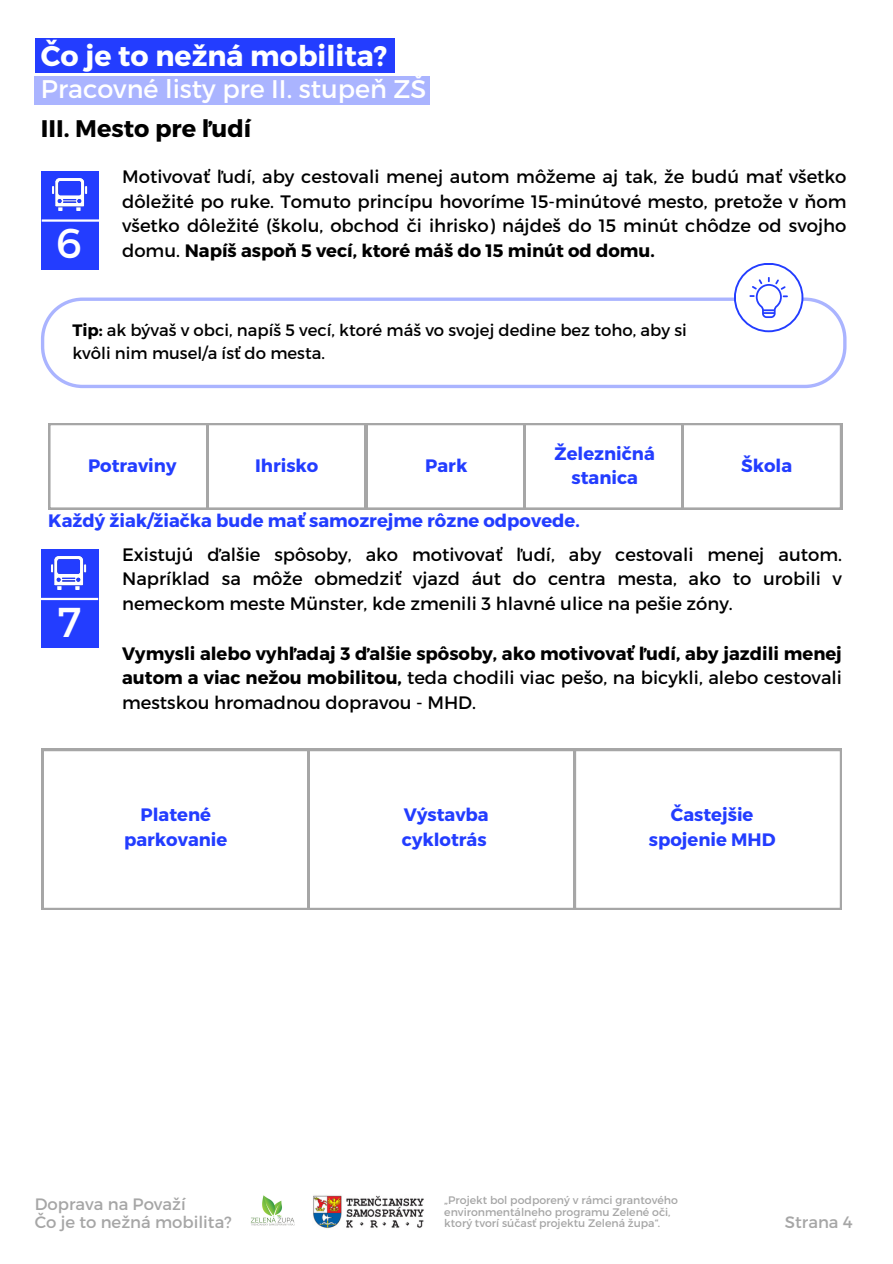
<style>
.page{position:relative;width:893px;height:1264px;background:#fff}
.page>*{position:absolute;margin:0;border:0;box-sizing:border-box;transform-origin:0 0}
.t1{font:41.7px "Montserrat";color:#fff}
.t2{font:700 28.5px "Montserrat";color:#fff}
.t3{font:25.5px "Montserrat";color:#fff}
.t4{font:700 24px "Montserrat";color:#000}
.t5{font:18px/24.8px "Montserrat";color:#000;text-align:justify}
.t6{font:700 18px/24.8px "Montserrat";color:#000;text-align:justify}
.t7{font:700 18px "Montserrat";color:#233dff}
.t8{font:16.5px/22.5px "Montserrat";color:#000}
.t9{font:16.5px "Montserrat";color:#a6a6a6}
.t10{font:10.95px "Montserrat";color:#a6a6a6}
.s1{font-weight:700}
.s2{font-weight:400}
</style>
<div class="page">
<div style="left:35px;top:38px;width:359px;height:34px;background:#233dff"></div>
<div style="left:35px;top:76px;width:395px;height:28px;background:#aab4ff"></div>
<svg style="left:41px;top:297px;width:805px;height:91px"></svg>
<svg style="left:733px;top:263px;width:70px;height:69px"></svg>
<div style="left:735px;top:265px;width:66px;height:65px;background:#fff;border-radius:50%"></div>
<svg style="left:749px;top:277px;width:38px;height:41px"></svg>
<svg style="left:48px;top:423px;width:794px;height:86px"></svg>
<svg style="left:42px;top:749px;width:799px;height:160px"></svg>
<div style="left:42px;top:171px;width:57px;height:99px;background:#233dff"></div>
<hr style="left:42px;top:219px;width:57px;height:3px;background:#fff">
<img style="left:53px;top:178px;width:34px;height:33px">
<div style="left:41px;top:549px;width:57px;height:99px;background:#233dff"></div>
<hr style="left:41px;top:598px;width:57px;height:2px;background:#fff">
<img style="left:52px;top:556px;width:35px;height:33px">
<img style="left:251px;top:1195px;width:44px;height:31px">
<img style="left:313px;top:1195px;width:111px;height:34px">
<p class="t2" style="left:41px;top:37px;width:348px">Čo je to nežná mobilita?</p>
<p class="t3" style="left:41px;top:73px;width:387px">Pracovné listy pre II. stupeň ZŠ</p>
<p class="t4" style="left:41px;top:113px;width:212px">III. Mesto pre ľudí</p>
<p class="t1" style="left:56px;top:216px;width:27px">6</p>
<p class="t5" style="left:122px;top:163px;width:725px">Motivovať ľudí, aby cestovali menej autom môžeme aj tak, že budú mať všetko dôležité po ruke. Tomuto princípu hovoríme 15-minútové mesto, pretože v ňom všetko dôležité (školu, obchod či ihrisko) nájdeš do 15 minút chôdze od svojho domu. <span class="s1">Napíš aspoň 5 vecí, ktoré máš do 15 minút od domu.</span></p>
<p class="t8" style="left:72px;top:318px;width:616px"><span class="s1">Tip:</span> ak bývaš v obci, napíš 5 vecí, ktoré máš vo svojej dedine bez toho, aby si kvôli nim musel/a ísť do mesta.</p>
<p class="t7" style="left:88px;top:454px;width:90px">Potraviny</p>
<p class="t7" style="left:255px;top:454px;width:65px">Ihrisko</p>
<p class="t7" style="left:425px;top:454px;width:44px">Park</p>
<p class="t7" style="left:554px;top:441px;width:102px">Železničná</p>
<p class="t7" style="left:571px;top:466px;width:68px">stanica</p>
<p class="t7" style="left:48px;top:509px;width:533px">Každý žiak/žiačka bude mať samozrejme rôzne odpovede.</p>
<p class="t7" style="left:741px;top:454px;width:52px">Škola</p>
<p class="t1" style="left:57px;top:594px;width:25px">7</p>
<p class="t5" style="left:122px;top:541px;width:721px">Existujú ďalšie spôsoby, ako motivovať ľudí, aby cestovali menej autom.<br>Napríklad sa môže obmedziť vjazd áut do centra mesta, ako to urobili v nemeckom meste Münster, kde zmenili 3 hlavné ulice na pešie zóny.</p>
<p class="t6" style="left:122px;top:640px;width:721px">Vymysli alebo vyhľadaj 3 ďalšie spôsoby, ako motivovať ľudí, aby jazdili menej autom a viac nežou mobilitou, <span class="s2">teda chodili viac pešo, na bicykli, alebo cestovali mestskou hromadnou dopravou - MHD.</span></p>
<p class="t7" style="left:140px;top:803px;width:72px">Platené</p>
<p class="t7" style="left:124px;top:828px;width:105px">parkovanie</p>
<p class="t7" style="left:404px;top:803px;width:86px">Výstavba</p>
<p class="t7" style="left:402px;top:828px;width:86px">cyklotrás</p>
<p class="t7" style="left:670px;top:803px;width:84px">Častejšie</p>
<p class="t7" style="left:648px;top:828px;width:128px">spojenie MHD</p>
<p class="t10" style="left:444px;top:1192px;width:235px">„Projekt bol podporený v rámci grantového</p>
<p class="t10" style="left:444px;top:1204px;width:228px">environmentálneho programu Zelené oči,</p>
<p class="t10" style="left:444px;top:1216px;width:217px">ktorý tvorí súčasť projektu Zelená župa“.</p>
<p class="t9" style="left:35px;top:1193px;width:153px">Doprava na Považí</p>
<p class="t9" style="left:35px;top:1211px;width:198px">Čo je to nežná mobilita?</p>
<p class="t9" style="left:784px;top:1211px;width:69px">Strana 4</p>
</div>
